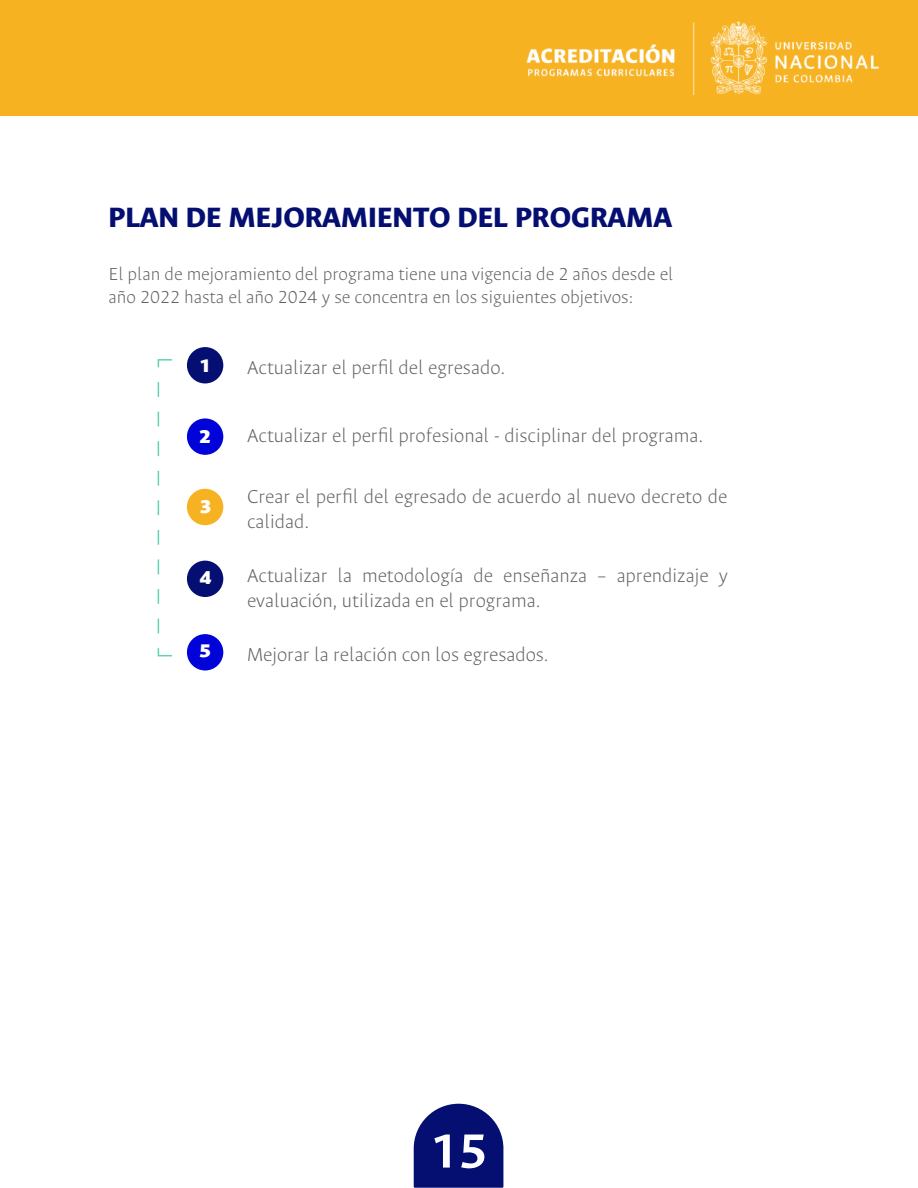
<style>
.page{position:relative;width:918px;height:1188px;background:#fff}
.page>*{position:absolute;margin:0;border:0;box-sizing:border-box;transform-origin:0 0}
.t1{font:700 54px "Ancizar Sans";color:#fff}
.t2{font:800 31.5px "Ancizar Sans";color:#040f71}
.t3{font:100 21px/25.2px "Ancizar Sans";color:#606060}
.t4{font:900 20.55px "Ancizar Sans";color:#fff}
.t5{font:100 19.5px/23.4px "Ancizar Sans";color:#606060}
</style>
<div class="page">
<svg style="left:414px;top:1104px;width:89px;height:84px"></svg>
<div style="left:0;top:0;width:918px;height:116px;background:#f6b221"></div>
<img style="left:526px;top:21px;width:352px;height:73px">
<div style="left:187px;top:347px;width:36px;height:36px;background:#040f71;border-radius:50%"></div>
<div style="left:187px;top:418px;width:36px;height:37px;background:#0103d8;border-radius:50%"></div>
<div style="left:187px;top:489px;width:36px;height:36px;background:#f6b221;border-radius:50%"></div>
<div style="left:187px;top:634px;width:36px;height:37px;background:#0103d8;border-radius:50%"></div>
<div style="left:187px;top:561px;width:36px;height:36px;background:#040f71;border-radius:50%"></div>
<svg style="left:157px;top:359px;width:15px;height:9px"></svg>
<svg style="left:158px;top:382px;width:1px;height:252px"></svg>
<svg style="left:157px;top:648px;width:15px;height:9px"></svg>
<h2 class="t2" style="left:109px;top:200px;width:565px">PLAN DE MEJORAMIENTO DEL PROGRAMA</h2>
<p class="t5" style="left:109px;top:262px;width:566px">El plan de mejoramiento del programa tiene una vigencia de 2 años desde el año 2022 hasta el año 2024 y se concentra en los siguientes objetivos:</p>
<p class="t4" style="left:199px;top:354px;width:13px">1</p>
<p class="t4" style="left:199px;top:425px;width:13px">2</p>
<p class="t4" style="left:199px;top:495px;width:13px">3</p>
<p class="t4" style="left:199px;top:566px;width:13px">4</p>
<p class="t4" style="left:199px;top:639px;width:13px">5</p>
<p class="t3" style="left:247px;top:355px;width:260px">Actualizar el perfil del egresado.</p>
<p class="t3" style="left:247px;top:423px;width:458px">Actualizar el perfil profesional - disciplinar del programa.</p>
<p class="t3" style="left:247px;top:484px;width:482px">Crear el perfil del egresado de acuerdo al nuevo decreto de calidad.</p>
<p class="t3" style="left:247px;top:563px;width:482px">Actualizar la metodología de enseñanza – aprendizaje y evaluación, utilizada en el programa.</p>
<p class="t3" style="left:247px;top:642px;width:303px">Mejorar la relación con los egresados.</p>
<h1 class="t1" style="left:429px;top:1121px;width:60px">15</h1>
</div>
